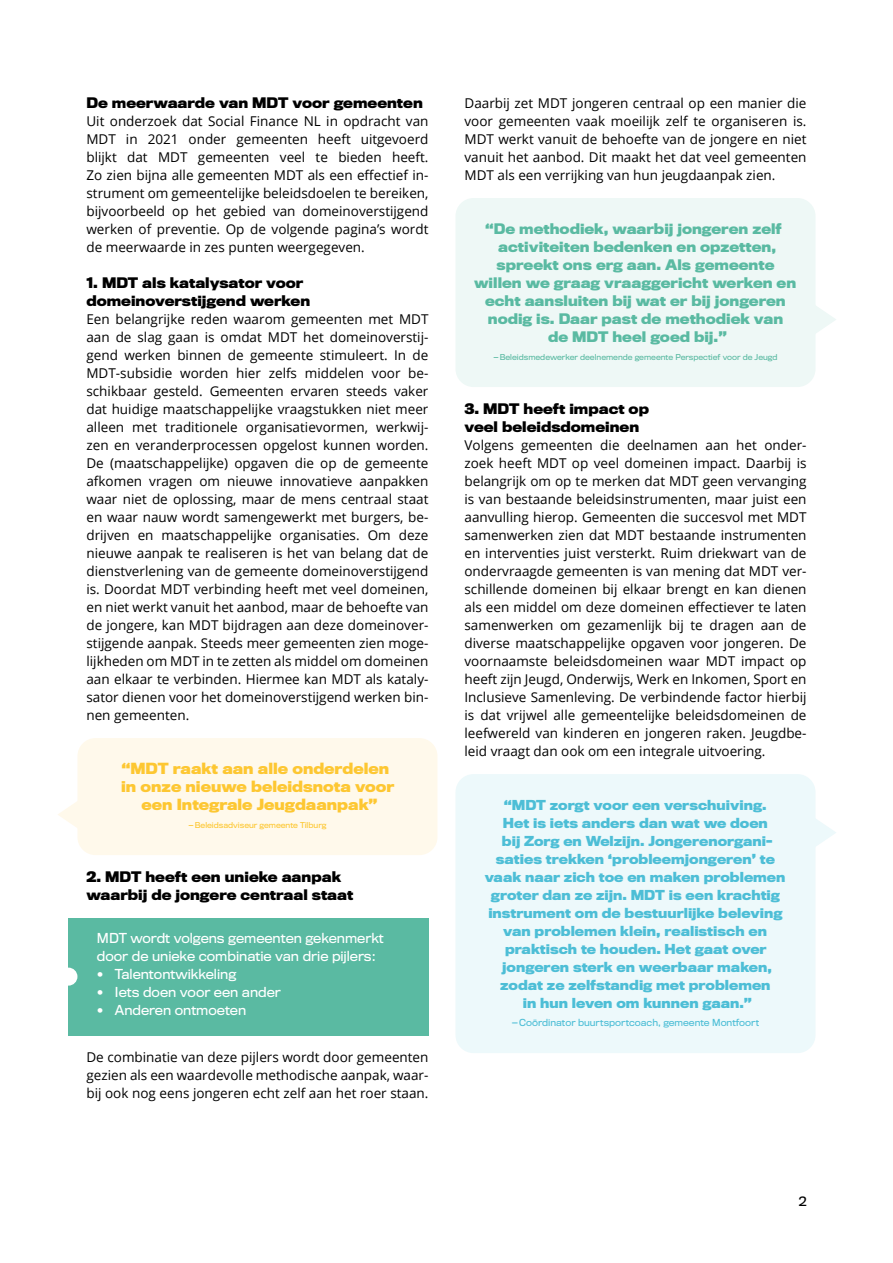
<style>
.page{position:relative;width:893px;height:1263px;background:#fff}
.page>*{position:absolute;margin:0;border:0;box-sizing:border-box;transform-origin:0 0}
.t1{font:700 14.25px/18px "Titling Gothic FB";color:#fdc732;text-align:center}
.t2{font:13.5px/18px "Open Sans";color:#000;text-align:justify}
.t3{font:700 13.5px/18px "Titling Gothic FB";color:#5abaa2;text-align:center}
.t4{font:700 13.5px/18px "Titling Gothic FB";color:#000}
.t5{font:700 12.75px/18px "Titling Gothic FB";color:#4dbed6;text-align:center}
.t6{font:12.75px/18px "Titling Gothic FB";color:#fff}
.t7{font:12px "Titling Gothic FB";color:#000}
.t8{font:9px "Titling Gothic FB";color:#4dbed6}
.t9{font:7.5px "Titling Gothic FB";color:#5abaa2}
.t10{font:7.5px "Titling Gothic FB";color:#fdc732}
.s1{font-weight:700}
</style>
<div class="page">
<div style="left:455px;top:774px;width:360px;height:279px;background:#edf9fb;border-radius:18px"></div>
<svg style="left:815px;top:818px;width:21px;height:30px"></svg>
<div style="left:77px;top:738px;width:360px;height:117px;background:#fff9eb;border-radius:18px"></div>
<svg style="left:58px;top:802px;width:19px;height:26px"></svg>
<div style="left:68px;top:918px;width:360px;height:117px;background:#5abaa2"></div>
<div style="left:59px;top:968px;width:18px;height:18px;background:#fff;border-radius:50%"></div>
<div style="left:455px;top:198px;width:360px;height:189px;background:#eef8f6;border-radius:18px"></div>
<svg style="left:815px;top:304px;width:21px;height:31px"></svg>
<p class="t4" style="left:86px;top:94px;width:338px">De meerwaarde van MDT voor gemeenten</p>
<p class="t2" style="left:86px;top:112px;width:344px">Uit onderzoek dat Social Finance NL in opdracht van MDT in 2021 onder gemeenten heeft uitgevoerd blijkt dat MDT gemeenten veel te bieden heeft.<br>Zo zien bijna alle gemeenten MDT als een effectief in&shy;strument om gemeentelijke beleidsdoelen te bereiken, bijvoorbeeld op het gebied van domeinoverstijgend werken of preventie. Op de volgende pagina’s wordt de meerwaarde in zes punten weergegeven.</p>
<p class="t4" style="left:86px;top:274px;width:225px">1. MDT als katalysator voor domeinoverstijgend werken</p>
<p class="t2" style="left:86px;top:310px;width:344px">Een belangrijke reden waarom gemeenten met MDT aan de slag gaan is omdat MDT het domeinoverstij&shy;gend werken binnen de gemeente stimuleert. In de MDT-subsidie worden hier zelfs middelen voor be&shy;schikbaar gesteld. Gemeenten ervaren steeds vaker dat huidige maatschappelijke vraagstukken niet meer alleen met traditionele organisatievormen, werkwij&shy;zen en veranderprocessen opgelost kunnen worden.<br>De (maatschappelijke) opgaven die op de gemeente afkomen vragen om nieuwe innovatieve aanpakken waar niet de oplossing, maar de mens centraal staat en waar nauw wordt samengewerkt met burgers, be&shy;drijven en maatschappelijke organisaties. Om deze nieuwe aanpak te realiseren is het van belang dat de dienstverlening van de gemeente domeinoverstijgend is. Doordat MDT verbinding heeft met veel domeinen, en niet werkt vanuit het aanbod, maar de behoefte van de jongere, kan MDT bijdragen aan deze domeinover&shy;stijgende aanpak. Steeds meer gemeenten zien moge&shy;lijkheden om MDT in te zetten als middel om domeinen aan elkaar te verbinden. Hiermee kan MDT als kataly&shy;sator dienen voor het domeinoverstijgend werken bin&shy;nen gemeenten.</p>
<p class="t1" style="left:121px;top:759px;width:275px">“MDT raakt aan alle onderdelen in onze nieuwe beleidsnota voor een Integrale Jeugdaanpak”</p>
<p class="t10" style="left:189px;top:821px;width:139px">—Beleidsadviseur gemeente Tilburg</p>
<p class="t4" style="left:86px;top:868px;width:268px">2. MDT heeft een unieke aanpak waarbij de jongere centraal staat</p>
<p class="t6" style="left:97px;top:929px;width:288px">MDT wordt volgens gemeenten gekenmerkt door de unieke combinatie van drie pijlers:</p>
<p class="t6" style="left:97px;top:965px;width:141px"><span class="s1">•</span> Talentontwikkeling</p>
<p class="t6" style="left:97px;top:983px;width:185px"><span class="s1">•</span> Iets doen voor een ander</p>
<p class="t6" style="left:97px;top:1001px;width:151px"><span class="s1">•</span> Anderen ontmoeten</p>
<p class="t2" style="left:86px;top:1048px;width:344px">De combinatie van deze pijlers wordt door gemeenten gezien als een waardevolle methodische aanpak, waar&shy;bij ook nog eens jongeren echt zelf aan het roer staan.</p>
<p class="t2" style="left:464px;top:94px;width:344px">Daarbij zet MDT jongeren centraal op een manier die voor gemeenten vaak moeilijk zelf te organiseren is.<br>MDT werkt vanuit de behoefte van de jongere en niet vanuit het aanbod. Dit maakt het dat veel gemeenten MDT als een verrijking van hun jeugdaanpak zien.</p>
<p class="t3" style="left:474px;top:220px;width:324px">“De methodiek, waarbij jongeren zelf activiteiten bedenken en opzetten, spreekt ons erg aan. Als gemeente willen we graag vraaggericht werken en echt aansluiten bij wat er bij jongeren nodig is. Daar past de methodiek van<br>de MDT heel goed bij.”</p>
<p class="t9" style="left:493px;top:353px;width:285px">—Beleidsmedewerker deelnemende gemeente Perspectief voor de Jeugd</p>
<p class="t4" style="left:464px;top:400px;width:186px">3. MDT heeft impact op veel beleidsdomeinen</p>
<p class="t2" style="left:464px;top:436px;width:344px">Volgens gemeenten die deelnamen aan het onder&shy;zoek heeft MDT op veel domeinen impact. Daarbij is belangrijk om op te merken dat MDT geen vervanging is van bestaande beleidsinstrumenten, maar juist een aanvulling hierop. Gemeenten die succesvol met MDT samenwerken zien dat MDT bestaande instrumenten en interventies juist versterkt. Ruim driekwart van de ondervraagde gemeenten is van mening dat MDT ver&shy;schillende domeinen bij elkaar brengt en kan dienen als een middel om deze domeinen effectiever te laten samenwerken om gezamenlijk bij te dragen aan de diverse maatschappelijke opgaven voor jongeren. De voornaamste beleidsdomeinen waar MDT impact op heeft zijn Jeugd, Onderwijs, Werk en Inkomen, Sport en Inclusieve Samenleving. De verbindende factor hierbij is dat vrijwel alle gemeentelijke beleidsdomeinen de leefwereld van kinderen en jongeren raken. Jeugdbe&shy;leid vraagt dan ook om een integrale uitvoering.</p>
<p class="t5" style="left:485px;top:796px;width:302px">“MDT zorgt voor een verschuiving.<br>Het is iets anders dan wat we doen<br>bij Zorg en Welzijn. Jongerenorgani&shy;saties trekken ‘probleemjongeren’ te vaak naar zich toe en maken problemen groter dan ze zijn. MDT is een krachtig instrument om de bestuurlijke beleving van problemen klein, realistisch en praktisch te houden. Het gaat over jongeren sterk en weerbaar maken, zodat ze zelfstandig met problemen<br>in hun leven om kunnen gaan.”</p>
<p class="t8" style="left:512px;top:1017px;width:249px">—Coördinator buurtsportcoach, gemeente Montfoort</p>
<p class="t7" style="left:799px;top:1194px;width:9px">2</p>
</div>
